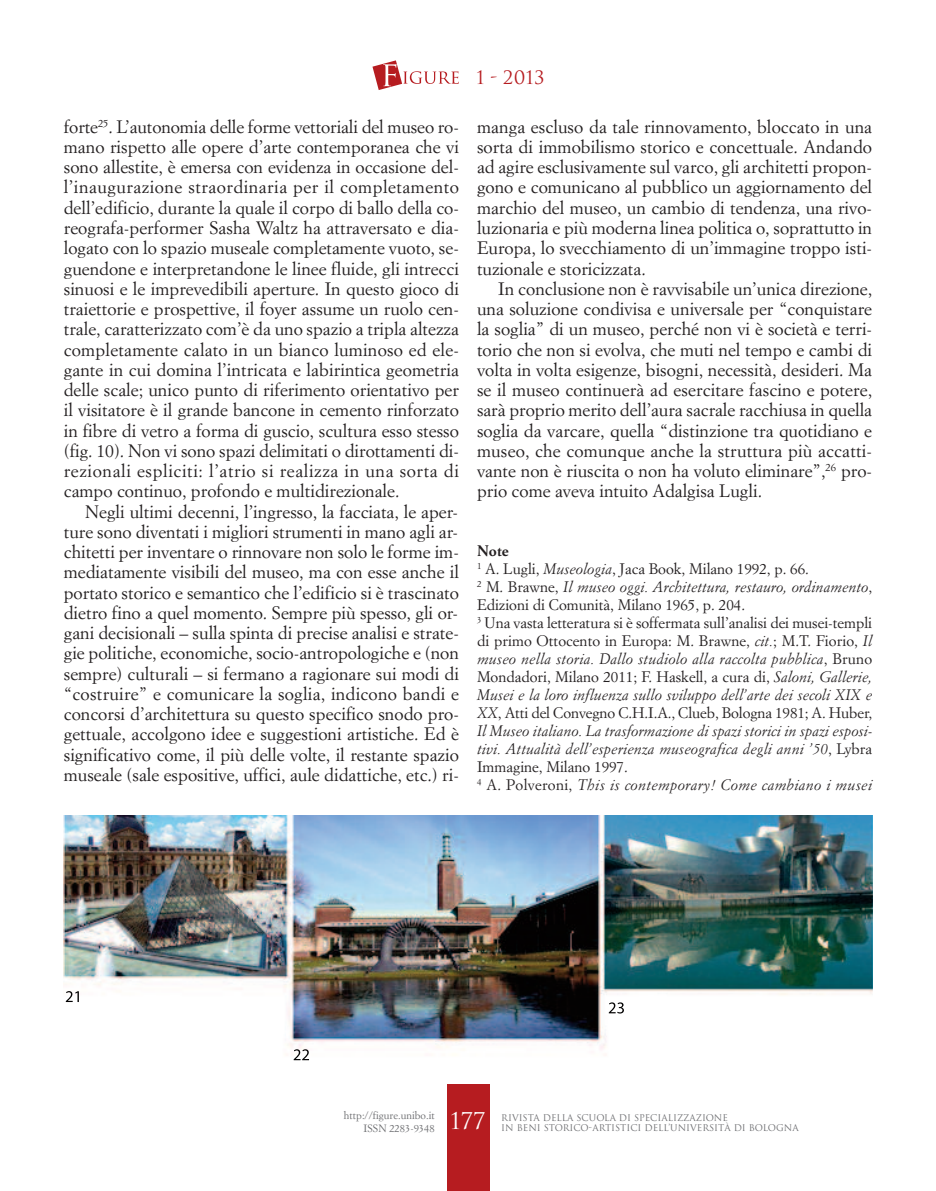
<style>
.page{position:relative;width:936px;height:1191px;background:#fff}
.page>*{position:absolute;margin:0;border:0;box-sizing:border-box;transform-origin:0 0}
.t1{font:22.5px "Trajan";color:#fff}
.t2{font:18px "Trajan";color:#b61c20}
.t3{font:17.7px/20.2px "Simoncini Garamond";color:#231f20;text-align:justify}
.t4{font:italic 15px/18px "Simoncini Garamond";color:#231f20}
.t5{font:10.5px/12.6px "Simoncini Garamond";color:#6c6d70;text-align:right}
.t6{font:9px/10.8px "Trajan";color:#6c6d70}
.s1{font-weight:700;font-style:normal}
.s2{font-style:normal}
</style>
<div class="page">
<div style="left:446px;top:1084px;width:43px;height:107px;background:#b61c20"></div>
<svg style="left:372px;top:60px;width:87px;height:30px"></svg>
<img style="left:64px;top:815px;width:808px;height:235px">
<img style="left:64px;top:990px;width:16px;height:13px">
<img style="left:291px;top:1048px;width:19px;height:13px">
<img style="left:607px;top:1000px;width:19px;height:15px">
<p class="t3" style="left:64px;top:118px;width:396px">forte<sup>25</sup>. L’autonomia delle forme vettoriali del museo ro&shy;mano rispetto alle opere d’arte contemporanea che vi sono allestite, è emersa con evidenza in occasione del&shy;l’inaugurazione straordinaria per il completamento dell’edificio, durante la quale il corpo di ballo della co&shy;reografa-performer Sasha Waltz ha attraversato e dia&shy;logato con lo spazio museale completamente vuoto, se&shy;guendone e interpretandone le linee fluide, gli intrecci sinuosi e le imprevedibili aperture. In questo gioco di traiettorie e prospettive, il foyer assume un ruolo cen&shy;trale, caratterizzato com’è da uno spazio a tripla altezza completamente calato in un bianco luminoso ed ele&shy;gante in cui domina l’intricata e labirintica geometria delle scale; unico punto di riferimento orientativo per il visitatore è il grande bancone in cemento rinforzato in fibre di vetro a forma di guscio, scultura esso stesso (fig. 10). Non vi sono spazi delimitati o dirottamenti di&shy;rezionali espliciti: l’atrio si realizza in una sorta di campo continuo, profondo e multidirezionale.</p>
<p class="t3" style="left:64px;top:502px;width:396px;text-indent:21px">Negli ultimi decenni, l’ingresso, la facciata, le aper&shy;ture sono diventati i migliori strumenti in mano agli ar&shy;chitetti per inventare o rinnovare non solo le forme im&shy;mediatamente visibili del museo, ma con esse anche il portato storico e semantico che l’edificio si è trascinato dietro fino a quel momento. Sempre più spesso, gli or&shy;gani decisionali – sulla spinta di precise analisi e strate&shy;gie politiche, economiche, socio-antropologiche e (non sempre) culturali – si fermano a ragionare sui modi di “costruire” e comunicare la soglia, indicono bandi e concorsi d’architettura su questo specifico snodo pro&shy;gettuale, accolgono idee e suggestioni artistiche. Ed è significativo come, il più delle volte, il restante spazio museale (sale espositive, uffici, aule didattiche, etc.) ri-</p>
<p class="t2" style="left:476px;top:68px;width:70px">1 - 2013</p>
<p class="t3" style="left:477px;top:118px;width:396px">manga escluso da tale rinnovamento, bloccato in una sorta di immobilismo storico e concettuale. Andando ad agire esclusivamente sul varco, gli architetti propon&shy;gono e comunicano al pubblico un aggiornamento del marchio del museo, un cambio di tendenza, una rivo&shy;luzionaria e più moderna linea politica o, soprattutto in Europa, lo svecchiamento di un’immagine troppo isti&shy;tuzionale e storicizzata.</p>
<p class="t3" style="left:477px;top:280px;width:396px;text-indent:21px">In conclusione non è ravvisabile un’unica direzione, una soluzione condivisa e universale per “conquistare la soglia” di un museo, perché non vi è società e terri&shy;torio che non si evolva, che muti nel tempo e cambi di volta in volta esigenze, bisogni, necessità, desideri. Ma se il museo continuerà ad esercitare fascino e potere, sarà proprio merito dell’aura sacrale racchiusa in quella soglia da varcare, quella “distinzione tra quotidiano e museo, che comunque anche la struttura più accatti&shy;vante non è riuscita o non ha voluto eliminare”,<sup>26</sup> pro&shy;prio come aveva intuito Adalgisa Lugli.</p>
<p class="t4" style="left:477px;top:543px;width:396px"><span class="s1">Note<br></span><sup>1</sup> <span class="s2">A. Lugli,</span> Museologia<span class="s2">, Jaca Book, Milano 1992, p. 66.<br></span><sup>2</sup> <span class="s2">M. Brawne,</span> Il museo oggi. Architettura, restauro, ordinamento<span class="s2">, Edizioni di Comunità, Milano 1965, p. 204.<br></span><sup>3</sup> <span class="s2">Una vasta letteratura si è soffermata sull’analisi dei musei-templi di primo Ottocento in Europa: M. Brawne,</span> cit.<span class="s2">; M.T. Fiorio,</span> Il museo nella storia. Dallo studiolo alla raccolta pubblica<span class="s2">, Bruno Mondadori, Milano 2011; F. Haskell, a cura di,</span> Saloni, Gallerie, Musei e la loro influenza sullo sviluppo dell’arte dei secoli XIX e XX<span class="s2">, Atti del Convegno C.H.I.A., Clueb, Bologna 1981; A. Huber, </span>Il Museo italiano. La trasformazione di spazi storici in spazi esposi&shy;tivi. Attualità dell’esperienza museografica degli anni ’50<span class="s2">, Lybra Immagine, Milano 1997.<br></span><sup>4</sup> <span class="s2">A. Polveroni,</span> This is contemporary! Come cambiano i musei</p>
<p class="t5" style="left:344px;top:1110px;width:92px">http://figure.unibo.it<br>ISSN 2283-9348</p>
<p class="t1" style="left:450px;top:1107px;width:37px">177</p>
<p class="t6" style="left:501px;top:1112px;width:299px">RIVISTA DELLA SCUOLA DI SPECIALIZZAZIONE<br>IN BENI STORICO-ARTISTICI DELL’UNIVERSITÀ DI BOLOGNA</p>
</div>
